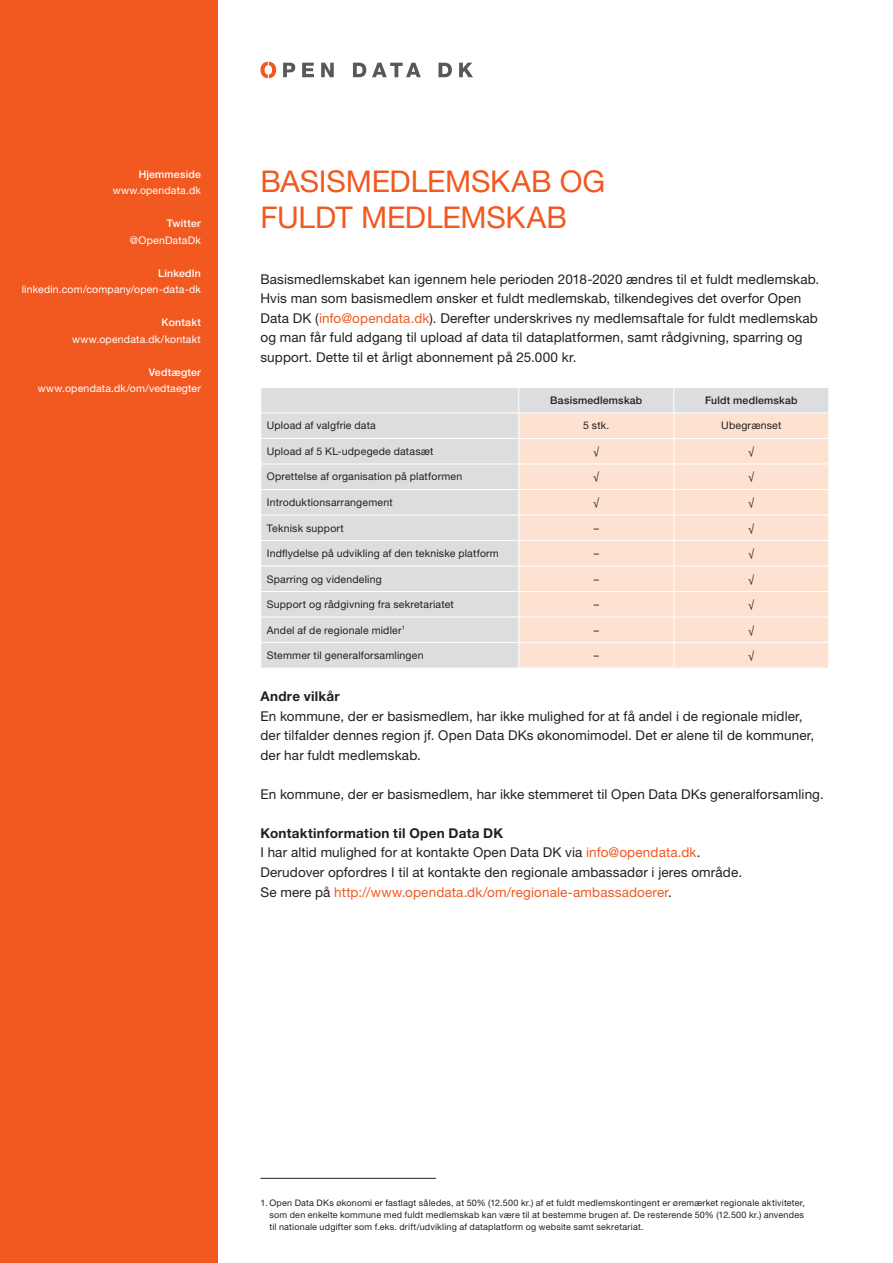
<style>
.page{position:relative;width:893px;height:1263px;background:#fff}
.page>*{position:absolute;margin:0;border:0;box-sizing:border-box;transform-origin:0 0}
.Overskrift{font:30px/36px "Helvetica Neue LT Std";letter-spacing:-.005em;color:#f15921}
.Brødtekst{font:13.5px/19.5px "Helvetica Neue LT Std";letter-spacing:.01em;color:#231f20}
.Brødtekst-2{font:700 13.5px "Helvetica Neue LT Std";letter-spacing:.02em;color:#231f20}
.Brødtekst-3{font:10.5px "Helvetica Neue LT Std";letter-spacing:.02em;color:#231f20}
.t1{font:10.5px "Helvetica Neue LT Std";letter-spacing:.02em;color:#fff}
.t2{font:500 10.5px "Helvetica Neue LT Std";letter-spacing:.02em;color:#fff}
.Brødtekst-4{font:500 10.5px "Helvetica Neue LT Std";letter-spacing:.02em;color:#231f20}
.Brødtekst-5{font:9px/12px "Helvetica Neue LT Std";letter-spacing:.02em;color:#231f20}
.s1{color:#f15921}
</style>
<div class="page">
<div style="left:0;top:0;width:218px;height:1263px;background:#f15921"></div>
<svg style="left:283px;top:63px;width:190px;height:14px"></svg>
<svg style="left:260px;top:62px;width:16px;height:16px"></svg>
<div style="left:261px;top:388px;width:567px;height:280px;background:#dcdddf"></div>
<div style="left:519px;top:414px;width:309px;height:254px;background:#fee2d1"></div>
<hr style="left:260px;top:413px;width:259px;height:1px;background:#fff">
<hr style="left:519px;top:413px;width:155px;height:1px;background:#fff">
<hr style="left:674px;top:413px;width:155px;height:1px;background:#fff">
<hr style="left:260px;top:438px;width:259px;height:1px;background:#fff">
<hr style="left:519px;top:438px;width:155px;height:1px;background:#fff">
<hr style="left:674px;top:438px;width:155px;height:1px;background:#fff">
<hr style="left:260px;top:464px;width:259px;height:1px;background:#fff">
<hr style="left:519px;top:464px;width:155px;height:1px;background:#fff">
<hr style="left:674px;top:464px;width:155px;height:1px;background:#fff">
<hr style="left:260px;top:489px;width:259px;height:1px;background:#fff">
<hr style="left:519px;top:489px;width:155px;height:1px;background:#fff">
<hr style="left:674px;top:489px;width:155px;height:1px;background:#fff">
<hr style="left:260px;top:515px;width:259px;height:1px;background:#fff">
<hr style="left:519px;top:515px;width:155px;height:1px;background:#fff">
<hr style="left:674px;top:515px;width:155px;height:1px;background:#fff">
<hr style="left:260px;top:540px;width:259px;height:1px;background:#fff">
<hr style="left:519px;top:540px;width:155px;height:1px;background:#fff">
<hr style="left:674px;top:540px;width:155px;height:1px;background:#fff">
<hr style="left:260px;top:566px;width:259px;height:1px;background:#fff">
<hr style="left:519px;top:566px;width:155px;height:1px;background:#fff">
<hr style="left:674px;top:566px;width:155px;height:1px;background:#fff">
<hr style="left:260px;top:591px;width:259px;height:1px;background:#fff">
<hr style="left:519px;top:591px;width:155px;height:1px;background:#fff">
<hr style="left:674px;top:591px;width:155px;height:1px;background:#fff">
<hr style="left:260px;top:617px;width:259px;height:1px;background:#fff">
<hr style="left:519px;top:617px;width:155px;height:1px;background:#fff">
<hr style="left:674px;top:617px;width:155px;height:1px;background:#fff">
<hr style="left:260px;top:642px;width:259px;height:1px;background:#fff">
<hr style="left:519px;top:642px;width:155px;height:1px;background:#fff">
<svg style="left:518px;top:388px;width:1px;height:280px"></svg>
<hr style="left:674px;top:642px;width:155px;height:1px;background:#fff">
<svg style="left:673px;top:388px;width:1px;height:280px"></svg>
<svg style="left:828px;top:413px;width:1px;height:255px"></svg>
<hr style="left:260px;top:1178px;width:176px;height:1px;background:#231f20">
<p class="t2" style="left:139px;top:168px;width:64px">Hjemmeside</p>
<p class="t1" style="left:113px;top:184px;width:90px">www.opendata.dk</p>
<p class="t2" style="left:167px;top:217px;width:35px">Twitter</p>
<p class="t1" style="left:130px;top:234px;width:73px">@OpenDataDk</p>
<p class="t2" style="left:158px;top:267px;width:44px">LinkedIn</p>
<p class="t1" style="left:22px;top:283px;width:181px">linkedin.com/company/open-data-dk</p>
<p class="t2" style="left:162px;top:316px;width:41px">Kontakt</p>
<p class="t1" style="left:72px;top:333px;width:130px">www.opendata.dk/kontakt</p>
<p class="t2" style="left:149px;top:366px;width:54px">Vedtægter</p>
<p class="t1" style="left:38px;top:382px;width:165px">www.opendata.dk/om/vedtaegter</p>
<p class="Overskrift" style="left:260px;top:162px;width:346px">BASISMEDLEMSKAB OG<br>FULDT MEDLEMSKAB</p>
<p class="Brødtekst" style="left:260px;top:269px;width:560px">Basismedlemskabet kan igennem hele perioden 2018-2020 ændres til et fuldt medlemskab.<br>Hvis man som basismedlem ønsker et fuldt medlemskab, tilkendegives det overfor Open Data DK (<span class="s1">info@opendata.dk</span>). Derefter underskrives ny medlemsaftale for fuldt medlemskab og man får fuld adgang til upload af data til dataplatformen, samt rådgivning, sparring og support. Dette til et årligt abonnement på 25.000 kr.</p>
<p class="Brødtekst-4" style="left:550px;top:394px;width:94px">Basismedlemskab</p>
<p class="Brødtekst-4" style="left:705px;top:394px;width:94px">Fuldt medlemskab</p>
<p class="Brødtekst-3" style="left:267px;top:419px;width:110px">Upload af valgfrie data</p>
<p class="Brødtekst-3" style="left:583px;top:419px;width:28px">5 stk.</p>
<p class="Brødtekst-3" style="left:721px;top:419px;width:62px">Ubegrænset</p>
<p class="Brødtekst-3" style="left:267px;top:445px;width:168px">Upload af 5 KL-udpegede datasæt</p>
<p class="Brødtekst-3" style="left:593px;top:445px;width:8px">√</p>
<p class="Brødtekst-3" style="left:748px;top:445px;width:8px">√</p>
<p class="Brødtekst-3" style="left:267px;top:470px;width:197px">Oprettelse af organisation på platformen</p>
<p class="Brødtekst-3" style="left:593px;top:470px;width:8px">√</p>
<p class="Brødtekst-3" style="left:748px;top:470px;width:8px">√</p>
<p class="Brødtekst-3" style="left:267px;top:496px;width:127px">Introduktionsarrangement</p>
<p class="Brødtekst-3" style="left:593px;top:496px;width:8px">√</p>
<p class="Brødtekst-3" style="left:748px;top:496px;width:8px">√</p>
<p class="Brødtekst-3" style="left:267px;top:521px;width:79px">Teknisk support</p>
<p class="Brødtekst-3" style="left:594px;top:521px;width:7px">–</p>
<p class="Brødtekst-3" style="left:748px;top:521px;width:8px">√</p>
<p class="Brødtekst-3" style="left:267px;top:547px;width:234px">Indflydelse på udvikling af den tekniske platform</p>
<p class="Brødtekst-3" style="left:594px;top:547px;width:7px">–</p>
<p class="Brødtekst-3" style="left:748px;top:547px;width:8px">√</p>
<p class="Brødtekst-3" style="left:267px;top:572px;width:116px">Sparring og videndeling</p>
<p class="Brødtekst-3" style="left:594px;top:572px;width:7px">–</p>
<p class="Brødtekst-3" style="left:748px;top:572px;width:8px">√</p>
<p class="Brødtekst-3" style="left:267px;top:598px;width:189px">Support og rådgivning fra sekretariatet</p>
<p class="Brødtekst-3" style="left:594px;top:598px;width:7px">–</p>
<p class="Brødtekst-3" style="left:748px;top:598px;width:8px">√</p>
<p class="Brødtekst-3" style="left:267px;top:623px;width:140px">Andel af de regionale midler<sup>1</sup></p>
<p class="Brødtekst-3" style="left:594px;top:623px;width:7px">–</p>
<p class="Brødtekst-3" style="left:748px;top:623px;width:8px">√</p>
<p class="Brødtekst-3" style="left:267px;top:649px;width:158px">Stemmer til generalforsamlingen</p>
<p class="Brødtekst-3" style="left:594px;top:649px;width:7px">–</p>
<p class="Brødtekst-3" style="left:748px;top:649px;width:8px">√</p>
<p class="Brødtekst-2" style="left:260px;top:688px;width:81px">Andre vilkår</p>
<p class="Brødtekst" style="left:260px;top:706px;width:555px">En kommune, der er basismedlem, har ikke mulighed for at få andel i de regionale midler, der tilfalder dennes region jf. Open Data DKs økonomimodel. Det er alene til de kommuner, der har fuldt medlemskab.</p>
<p class="Brødtekst" style="left:260px;top:784px;width:565px">En kommune, der er basismedlem, har ikke stemmeret til Open Data DKs generalforsamling.</p>
<p class="Brødtekst-2" style="left:260px;top:825px;width:244px">Kontaktinformation til Open Data DK</p>
<p class="Brødtekst" style="left:260px;top:843px;width:442px">I har altid mulighed for at kontakte Open Data DK via <span class="s1">info@opendata.dk</span>.</p>
<p class="Brødtekst" style="left:260px;top:862px;width:483px">Derudover opfordres I til at kontakte den regionale ambassadør i jeres område.<br>Se mere på <span class="s1">http://www.opendata.dk/om/regionale-ambassadoerer</span>.</p>
<p class="Brødtekst-5" style="left:269px;top:1196px;width:537px;text-indent:-9px">1. Open Data DKs økonomi er fastlagt således, at 50% (12.500 kr.) af et fuldt medlemskontingent er øremærket regionale aktiviteter, som den enkelte kommune med fuldt medlemskab kan være til at bestemme brugen af. De resterende 50% (12.500 kr.) anvendes til nationale udgifter som f.eks. drift/udvikling af dataplatform og website samt sekretariat.</p>
</div>
